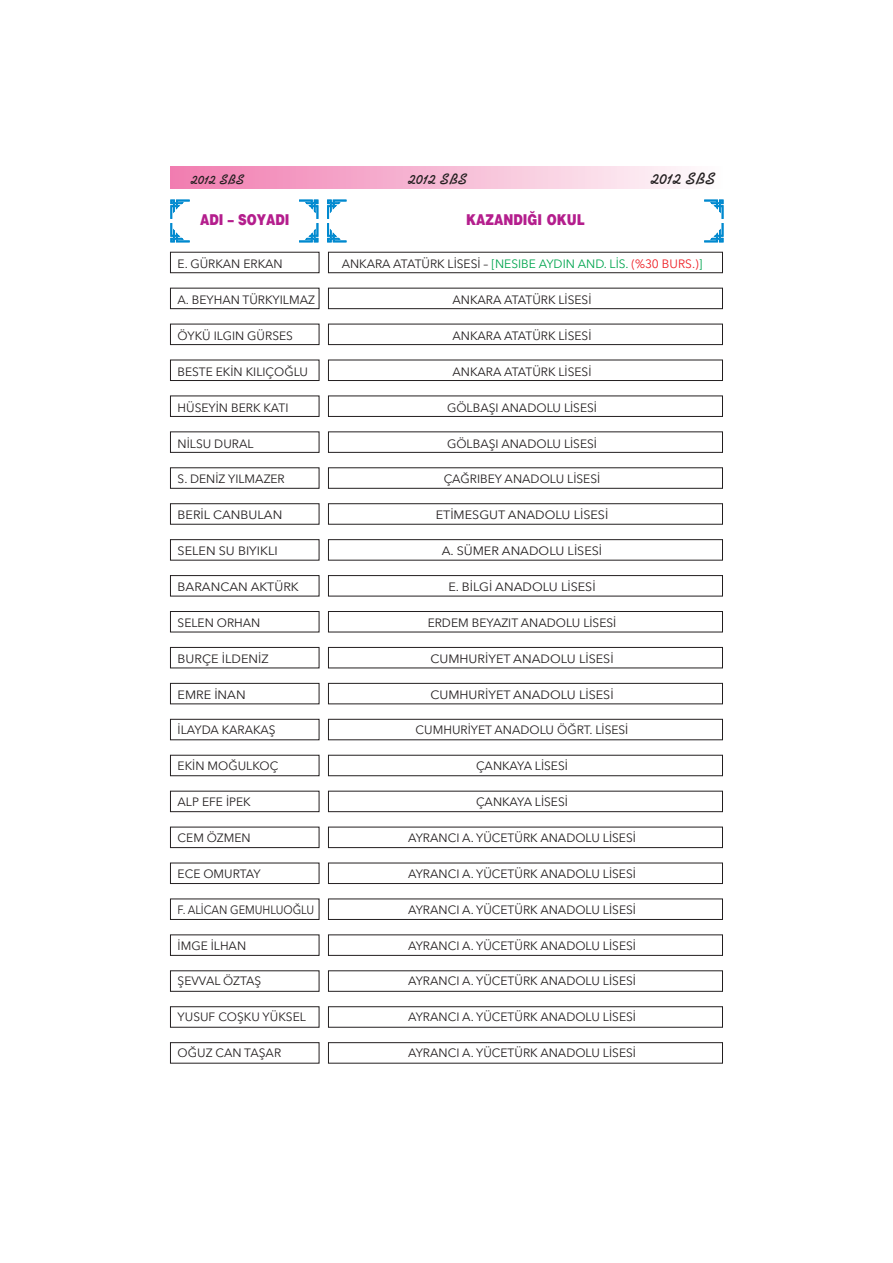
<style>
.page{position:relative;width:893px;height:1263px;background:#fff}
.page>*{position:absolute;margin:0;border:0;box-sizing:border-box;transform-origin:0 0}
.t1{font:700 18px "Swing";color:#231f20}
.t2{font:700 16.5px "Swing";color:#231f20}
.t3{font:15px "Helvetica TM Black";color:#b41e8d;scale:.8 1}
.t4{font:700 15px "Swing";color:#231f20}
.t5{font:12px "Avenir Next LT Pro";color:#231f20}
.t6{font:12px "Avenir Next LT Pro";color:#231f20;scale:1.05 1}
.t7{font:12px "Avenir Next LT Pro";color:#00a54f}
.t8{font:12px "Avenir Next LT Pro";color:#231f20;scale:.91 1}
.s1{color:#231f20}
.s2{color:#ee1d23}
</style>
<div class="page">
<div style="left:170px;top:166px;width:553px;height:23px;background:linear-gradient(to right,#f07bb0,#fefcfc)"></div>
<svg style="left:704px;top:200px;width:19px;height:42px"></svg>
<svg style="left:327px;top:200px;width:19px;height:42px"></svg>
<svg style="left:299px;top:200px;width:19px;height:42px"></svg>
<svg style="left:170px;top:200px;width:20px;height:42px"></svg>
<div style="left:170px;top:252px;width:149px;height:21px;border:1px solid #231f20"></div>
<div style="left:328px;top:252px;width:395px;height:21px;border:1px solid #231f20"></div>
<div style="left:170px;top:288px;width:149px;height:21px;border:1px solid #231f20"></div>
<div style="left:328px;top:288px;width:395px;height:21px;border:1px solid #231f20"></div>
<div style="left:170px;top:324px;width:149px;height:21px;border:1px solid #231f20"></div>
<div style="left:328px;top:324px;width:395px;height:21px;border:1px solid #231f20"></div>
<div style="left:170px;top:360px;width:149px;height:21px;border:1px solid #231f20"></div>
<div style="left:328px;top:360px;width:395px;height:21px;border:1px solid #231f20"></div>
<div style="left:170px;top:396px;width:149px;height:21px;border:1px solid #231f20"></div>
<div style="left:328px;top:396px;width:395px;height:21px;border:1px solid #231f20"></div>
<div style="left:170px;top:431px;width:149px;height:22px;border:1px solid #231f20"></div>
<div style="left:328px;top:431px;width:395px;height:22px;border:1px solid #231f20"></div>
<div style="left:170px;top:467px;width:149px;height:22px;border:1px solid #231f20"></div>
<div style="left:328px;top:467px;width:395px;height:22px;border:1px solid #231f20"></div>
<div style="left:170px;top:503px;width:149px;height:22px;border:1px solid #231f20"></div>
<div style="left:328px;top:503px;width:395px;height:22px;border:1px solid #231f20"></div>
<div style="left:170px;top:539px;width:149px;height:21px;border:1px solid #231f20"></div>
<div style="left:328px;top:539px;width:395px;height:21px;border:1px solid #231f20"></div>
<div style="left:170px;top:575px;width:149px;height:21px;border:1px solid #231f20"></div>
<div style="left:328px;top:575px;width:395px;height:21px;border:1px solid #231f20"></div>
<div style="left:170px;top:611px;width:149px;height:21px;border:1px solid #231f20"></div>
<div style="left:328px;top:611px;width:395px;height:21px;border:1px solid #231f20"></div>
<div style="left:170px;top:647px;width:149px;height:21px;border:1px solid #231f20"></div>
<div style="left:328px;top:647px;width:395px;height:21px;border:1px solid #231f20"></div>
<div style="left:170px;top:683px;width:149px;height:21px;border:1px solid #231f20"></div>
<div style="left:328px;top:683px;width:395px;height:21px;border:1px solid #231f20"></div>
<div style="left:170px;top:719px;width:149px;height:21px;border:1px solid #231f20"></div>
<div style="left:328px;top:719px;width:395px;height:21px;border:1px solid #231f20"></div>
<div style="left:170px;top:755px;width:149px;height:21px;border:1px solid #231f20"></div>
<div style="left:328px;top:755px;width:395px;height:21px;border:1px solid #231f20"></div>
<div style="left:170px;top:791px;width:149px;height:21px;border:1px solid #231f20"></div>
<div style="left:328px;top:791px;width:395px;height:21px;border:1px solid #231f20"></div>
<div style="left:170px;top:827px;width:149px;height:21px;border:1px solid #231f20"></div>
<div style="left:328px;top:827px;width:395px;height:21px;border:1px solid #231f20"></div>
<div style="left:170px;top:863px;width:149px;height:21px;border:1px solid #231f20"></div>
<div style="left:328px;top:863px;width:395px;height:21px;border:1px solid #231f20"></div>
<div style="left:170px;top:898px;width:149px;height:22px;border:1px solid #231f20"></div>
<div style="left:328px;top:898px;width:395px;height:22px;border:1px solid #231f20"></div>
<div style="left:170px;top:934px;width:149px;height:22px;border:1px solid #231f20"></div>
<div style="left:328px;top:934px;width:395px;height:22px;border:1px solid #231f20"></div>
<div style="left:170px;top:970px;width:149px;height:22px;border:1px solid #231f20"></div>
<div style="left:328px;top:970px;width:395px;height:22px;border:1px solid #231f20"></div>
<div style="left:170px;top:1006px;width:149px;height:21px;border:1px solid #231f20"></div>
<div style="left:328px;top:1006px;width:395px;height:21px;border:1px solid #231f20"></div>
<div style="left:170px;top:1042px;width:149px;height:21px;border:1px solid #231f20"></div>
<div style="left:328px;top:1042px;width:395px;height:21px;border:1px solid #231f20"></div>
<p class="t4" style="left:191px;top:171px;width:55px">2012 SBS</p>
<h2 class="t2" style="left:408px;top:169px;width:60px">2012 SBS</h2>
<h1 class="t1" style="left:651px;top:168px;width:66px">2012 SBS</h1>
<p class="t3" style="left:200px;top:210px;width:113px">ADI – SOYADI</p>
<p class="t3" style="left:466px;top:210px;width:149px">KAZANDIĞI OKUL</p>
<p class="t5" style="left:178px;top:257px;width:107px">E. GÜRKAN ERKAN</p>
<p class="t7" style="left:342px;top:257px;width:362px"><span class="s1">ANKARA ATATÜRK LİSESİ –</span> [NESIBE AYDIN AND. LİS. <span class="s2">(%30 BURS.)</span>]</p>
<p class="t5" style="left:178px;top:293px;width:139px">A. BEYHAN TÜRKYILMAZ</p>
<p class="t5" style="left:453px;top:293px;width:140px">ANKARA ATATÜRK LİSESİ</p>
<p class="t5" style="left:178px;top:329px;width:117px">ÖYKÜ ILGIN GÜRSES</p>
<p class="t5" style="left:453px;top:329px;width:140px">ANKARA ATATÜRK LİSESİ</p>
<p class="t5" style="left:178px;top:365px;width:132px">BESTE EKİN KILIÇOĞLU</p>
<p class="t5" style="left:453px;top:365px;width:140px">ANKARA ATATÜRK LİSESİ</p>
<p class="t5" style="left:178px;top:400px;width:112px">HÜSEYİN BERK KATI</p>
<p class="t5" style="left:447px;top:400px;width:151px">GÖLBAŞI ANADOLU LİSESİ</p>
<p class="t5" style="left:178px;top:436px;width:78px">NİLSU DURAL</p>
<p class="t5" style="left:447px;top:436px;width:151px">GÖLBAŞI ANADOLU LİSESİ</p>
<p class="t5" style="left:178px;top:472px;width:109px">S. DENİZ YILMAZER</p>
<p class="t5" style="left:444px;top:472px;width:158px">ÇAĞRIBEY ANADOLU LİSESİ</p>
<p class="t6" style="left:178px;top:508px;width:101px">BERİL CANBULAN</p>
<p class="t6" style="left:436px;top:508px;width:166px">ETİMESGUT ANADOLU LİSESİ</p>
<p class="t6" style="left:178px;top:544px;width:97px">SELEN SU BIYIKLI</p>
<p class="t6" style="left:442px;top:544px;width:154px">A. SÜMER ANADOLU LİSESİ</p>
<p class="t6" style="left:178px;top:580px;width:117px">BARANCAN AKTÜRK</p>
<p class="t6" style="left:448px;top:580px;width:142px">E. BİLGİ ANADOLU LİSESİ</p>
<p class="t5" style="left:178px;top:615px;width:84px">SELEN ORHAN</p>
<p class="t5" style="left:428px;top:615px;width:190px">ERDEM BEYAZIT ANADOLU LİSESİ</p>
<p class="t6" style="left:178px;top:651px;width:88px">BURÇE İLDENİZ</p>
<p class="t6" style="left:430px;top:651px;width:176px">CUMHURİYET ANADOLU LİSESİ</p>
<p class="t6" style="left:178px;top:687px;width:66px">EMRE İNAN</p>
<p class="t6" style="left:430px;top:687px;width:176px">CUMHURİYET ANADOLU LİSESİ</p>
<p class="t5" style="left:178px;top:723px;width:100px">İLAYDA KARAKAŞ</p>
<p class="t5" style="left:416px;top:723px;width:214px">CUMHURİYET ANADOLU ÖĞRT. LİSESİ</p>
<p class="t5" style="left:178px;top:759px;width:102px">EKİN MOĞULKOÇ</p>
<p class="t5" style="left:476px;top:759px;width:93px">ÇANKAYA LİSESİ</p>
<p class="t5" style="left:178px;top:795px;width:75px">ALP EFE İPEK</p>
<p class="t5" style="left:476px;top:795px;width:93px">ÇANKAYA LİSESİ</p>
<p class="t5" style="left:178px;top:831px;width:75px">CEM ÖZMEN</p>
<p class="t5" style="left:408px;top:831px;width:229px">AYRANCI A. YÜCETÜRK ANADOLU LİSESİ</p>
<p class="t5" style="left:178px;top:866px;width:85px">ECE OMURTAY</p>
<p class="t5" style="left:408px;top:866px;width:229px">AYRANCI A. YÜCETÜRK ANADOLU LİSESİ</p>
<p class="t8" style="left:178px;top:902px;width:152px">F. ALİCAN GEMUHLUOĞLU</p>
<p class="t5" style="left:408px;top:902px;width:229px">AYRANCI A. YÜCETÜRK ANADOLU LİSESİ</p>
<p class="t5" style="left:178px;top:938px;width:70px">İMGE İLHAN</p>
<p class="t5" style="left:408px;top:938px;width:229px">AYRANCI A. YÜCETÜRK ANADOLU LİSESİ</p>
<p class="t5" style="left:178px;top:974px;width:85px">ŞEVVAL ÖZTAŞ</p>
<p class="t5" style="left:408px;top:974px;width:229px">AYRANCI A. YÜCETÜRK ANADOLU LİSESİ</p>
<p class="t5" style="left:178px;top:1010px;width:130px">YUSUF COŞKU YÜKSEL</p>
<p class="t5" style="left:408px;top:1010px;width:229px">AYRANCI A. YÜCETÜRK ANADOLU LİSESİ</p>
<p class="t5" style="left:178px;top:1046px;width:105px">OĞUZ CAN TAŞAR</p>
<p class="t5" style="left:408px;top:1046px;width:229px">AYRANCI A. YÜCETÜRK ANADOLU LİSESİ</p>
</div>
